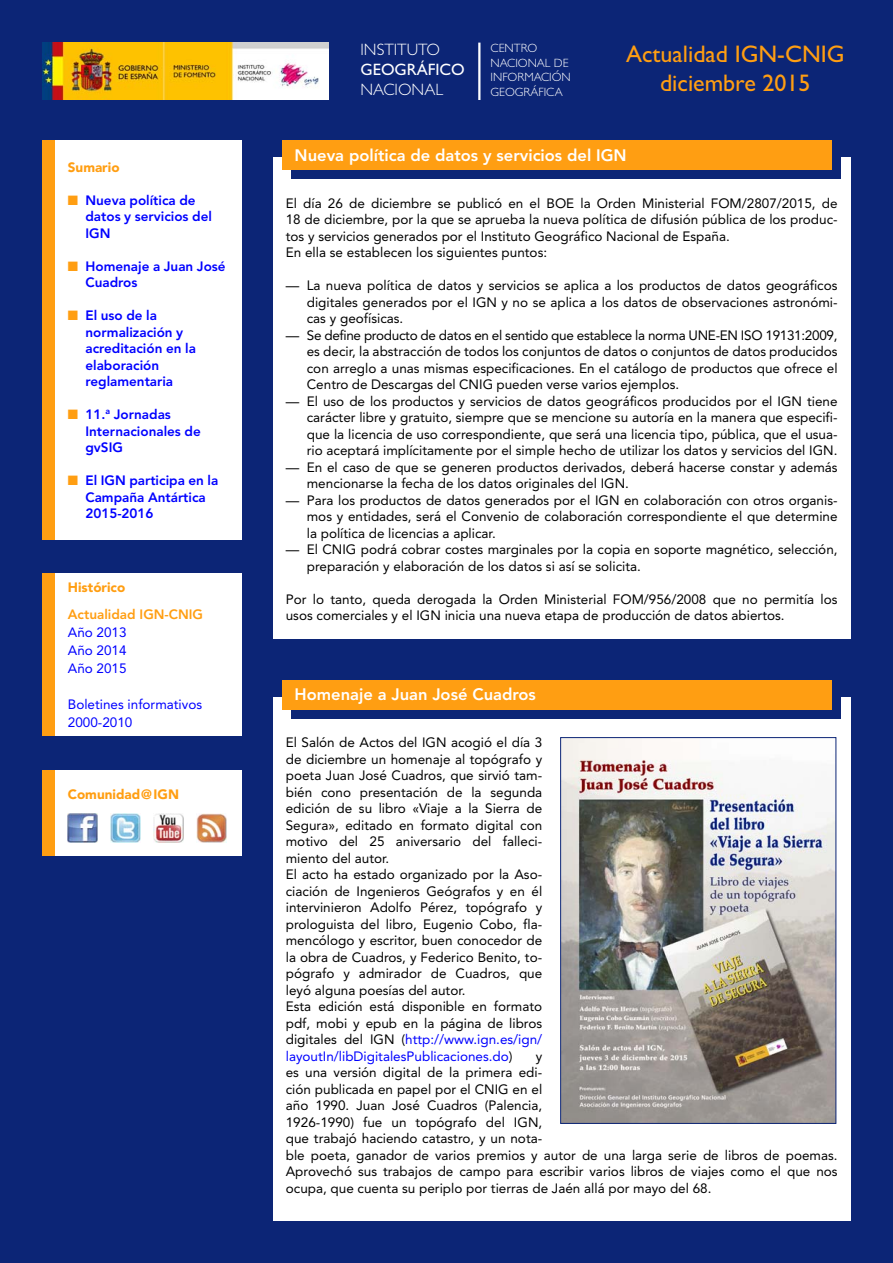
<style>
.page{position:relative;width:893px;height:1263px;background:#0c2576}
.page>*{position:absolute;margin:0;border:0;box-sizing:border-box;transform-origin:0 0}
.t1{font:24px/28.8px "Gill Sans";color:#ff9e12;text-align:center}
.t2{font:800 16.5px "Avenir";color:#fff}
.t3{font:300 16.5px "Gill Sans";color:#fff}
.t4{font:16.5px "Gill Sans";color:#fff}
.t5{font:13.5px/16.5px "Avenir";color:#000}
.t6{font:800 13.5px/16.5px "Avenir";color:#00f}
.t7{font:13.5px/18px "Avenir";color:#00f;text-align:justify}
.t8{font:900 13.5px "Avenir";color:#ff9e12}
.t9{font:800 13.5px "Avenir";color:#ff9e12}
.t10{font:300 12px/14.4px "Gill Sans";color:#fff}
.s1{color:#ff9e12}
.s2{color:#00f}
</style>
<div class="page">
<img style="left:42px;top:43px;width:287px;height:57px">
<hr style="left:478px;top:43px;width:2px;height:57px;background:#fff">
<div style="left:273px;top:157px;width:577px;height:482px;background:#fff"></div>
<div style="left:42px;top:574px;width:200px;height:162px;background:#fff"></div>
<div style="left:42px;top:574px;width:13px;height:162px;background:#ff9e12"></div>
<div style="left:42px;top:770px;width:200px;height:85px;background:#fff"></div>
<div style="left:42px;top:770px;width:13px;height:85px;background:#ff9e12"></div>
<img style="left:67px;top:813px;width:31px;height:30px">
<img style="left:111px;top:813px;width:30px;height:30px">
<img style="left:153px;top:813px;width:30px;height:30px">
<img style="left:196px;top:813px;width:30px;height:30px">
<div style="left:291px;top:149px;width:550px;height:30px;background:#0c2576"></div>
<div style="left:282px;top:140px;width:550px;height:30px;background:#ff9e12"></div>
<div style="left:273px;top:697px;width:577px;height:523px;background:#fff"></div>
<div style="left:291px;top:689px;width:550px;height:29px;background:#0c2576"></div>
<div style="left:282px;top:680px;width:550px;height:29px;background:#ff9e12"></div>
<img style="left:562px;top:739px;width:272px;height:383px">
<div style="left:560px;top:737px;width:276px;height:387px;border:1px solid #0c2576"></div>
<div style="left:42px;top:140px;width:200px;height:400px;background:#fff"></div>
<div style="left:42px;top:140px;width:13px;height:400px;background:#ff9e12"></div>
<p class="t8" style="left:68px;top:161px;width:53px">Sumario</p>
<p class="t6" style="left:85px;top:193px;width:128px;text-indent:-18px"><span class="s1">■</span> Nueva política de datos y servicios del<br>IGN</p>
<p class="t6" style="left:85px;top:259px;width:142px;text-indent:-18px"><span class="s1">■</span> Homenaje a Juan José<br>Cuadros</p>
<p class="t6" style="left:85px;top:308px;width:112px;text-indent:-18px"><span class="s1">■</span> El uso de la normalización y acreditación en la elaboración reglamentaria</p>
<p class="t6" style="left:85px;top:407px;width:117px;text-indent:-18px"><span class="s1">■</span> 11.<sup>a</sup> Jornadas<br>Internacionales de gvSIG</p>
<p class="t6" style="left:85px;top:473px;width:134px;text-indent:-18px"><span class="s1">■</span> El IGN participa en la<br>Campaña Antártica<br>2015-2016</p>
<p class="t8" style="left:68px;top:581px;width:59px">Histórico</p>
<p class="t9" style="left:68px;top:608px;width:137px">Actualidad IGN-CNIG</p>
<p class="t7" style="left:68px;top:624px;width:60px">Año 2013<br>Año 2014<br>Año 2015</p>
<p class="t7" style="left:68px;top:696px;width:136px">Boletines informativos<br>2000-2010</p>
<p class="t8" style="left:68px;top:789px;width:113px">Comunidad@IGN</p>
<p class="t3" style="left:360px;top:44px;width:81px">INSTITUTO</p>
<p class="t4" style="left:360px;top:64px;width:106px">GEOGRÁFICO</p>
<p class="t3" style="left:360px;top:84px;width:84px">NACIONAL</p>
<p class="t10" style="left:490px;top:43px;width:82px">CENTRO<br>NACIONAL DE<br>INFORMACIÓN<br>GEOGRÁFICA</p>
<h1 class="t1" style="left:626px;top:43px;width:220px">Actualidad IGN-CNIG diciembre 2015</h1>
<p class="t2" style="left:295px;top:148px;width:334px">Nueva política de datos y servicios del IGN</p>
<p class="t5" style="left:286px;top:196px;width:553px">El día 26 de diciembre se publicó en el BOE la Orden Ministerial FOM/2807/2015, de 18 de diciembre, por la que se aprueba la nueva política de difusión pública de los produc&shy;tos y servicios generados por el Instituto Geográfico Nacional de España.<br>En ella se establecen los siguientes puntos:</p>
<p class="t5" style="left:307px;top:279px;width:532px;text-align:justify;text-indent:-21px">— La nueva política de datos y servicios se aplica a los productos de datos geográficos digitales generados por el IGN y no se aplica a los datos de observaciones astronómi&shy;cas y geofísicas.</p>
<p class="t5" style="left:307px;top:328px;width:532px;text-align:justify;text-indent:-21px">— Se define producto de datos en el sentido que establece la norma UNE-EN ISO 19131:2009, es decir, la abstracción de todos los conjuntos de datos o conjuntos de datos producidos con arreglo a unas mismas especificaciones. En el catálogo de productos que ofrece el Centro de Descargas del CNIG pueden verse varios ejemplos.</p>
<p class="t5" style="left:307px;top:394px;width:532px;text-align:justify;text-indent:-21px">— El uso de los productos y servicios de datos geográficos producidos por el IGN tiene carácter libre y gratuito, siempre que se mencione su autoría en la manera que especifi&shy;que la licencia de uso correspondiente, que será una licencia tipo, pública, que el usua&shy;rio aceptará implícitamente por el simple hecho de utilizar los datos y servicios del IGN.</p>
<p class="t5" style="left:307px;top:460px;width:532px;text-indent:-21px">— En el caso de que se generen productos derivados, deberá hacerse constar y además mencionarse la fecha de los datos originales del IGN.</p>
<p class="t5" style="left:307px;top:493px;width:532px;text-align:justify;text-indent:-21px">— Para los productos de datos generados por el IGN en colaboración con otros organis&shy;mos y entidades, será el Convenio de colaboración correspondiente el que determine la política de licencias a aplicar.</p>
<p class="t5" style="left:307px;top:542px;width:532px;text-indent:-21px">— El CNIG podrá cobrar costes marginales por la copia en soporte magnético, selección, preparación y elaboración de los datos si así se solicita.</p>
<p class="t5" style="left:286px;top:592px;width:553px">Por lo tanto, queda derogada la Orden Ministerial FOM/956/2008 que no permitía los usos comerciales y el IGN inicia una nueva etapa de producción de datos abiertos.</p>
<p class="t2" style="left:295px;top:688px;width:243px">Homenaje a Juan José Cuadros</p>
<p class="t5" style="left:286px;top:735px;width:258px">El Salón de Actos del IGN acogió el día 3 de diciembre un homenaje al topógrafo y poeta Juan José Cuadros, que sirvió tam&shy;bién cono presentación de la segunda edición de su libro «Viaje a la Sierra de Segura», editado en formato digital con motivo del 25 aniversario del falleci&shy;miento del autor.<br>El acto ha estado organizado por la Aso&shy;ciación de Ingenieros Geógrafos y en él intervinieron Adolfo Pérez, topógrafo y prologuista del libro, Eugenio Cobo, fla&shy;mencólogo y escritor, buen conocedor de la obra de Cuadros, y Federico Benito, to&shy;pógrafo y admirador de Cuadros, que leyó alguna poesías del autor.<br>Esta edición está disponible en formato pdf, mobi y epub en la página de libros digitales del IGN (<span class="s2">http://www.ign.es/ign/ layoutIn/libDigitalesPublicaciones.do</span>)</p>
<p class="t5" style="left:286px;top:1049px;width:553px;text-indent:250px">y<br>es una versión digital de la primera edi-<br>ción publicada en papel por el CNIG en el<br>año 1990. Juan José Cuadros (Palencia,<br>1926-1990) fue un topógrafo del IGN,<br>que trabajó haciendo catastro, y un nota-<br>ble poeta, ganador de varios premios y autor de una larga serie de libros de poemas.<br>Aprovechó sus trabajos de campo para escribir varios libros de viajes como el que nos ocupa, que cuenta su periplo por tierras de Jaén allá por mayo del 68.</p>
</div>
